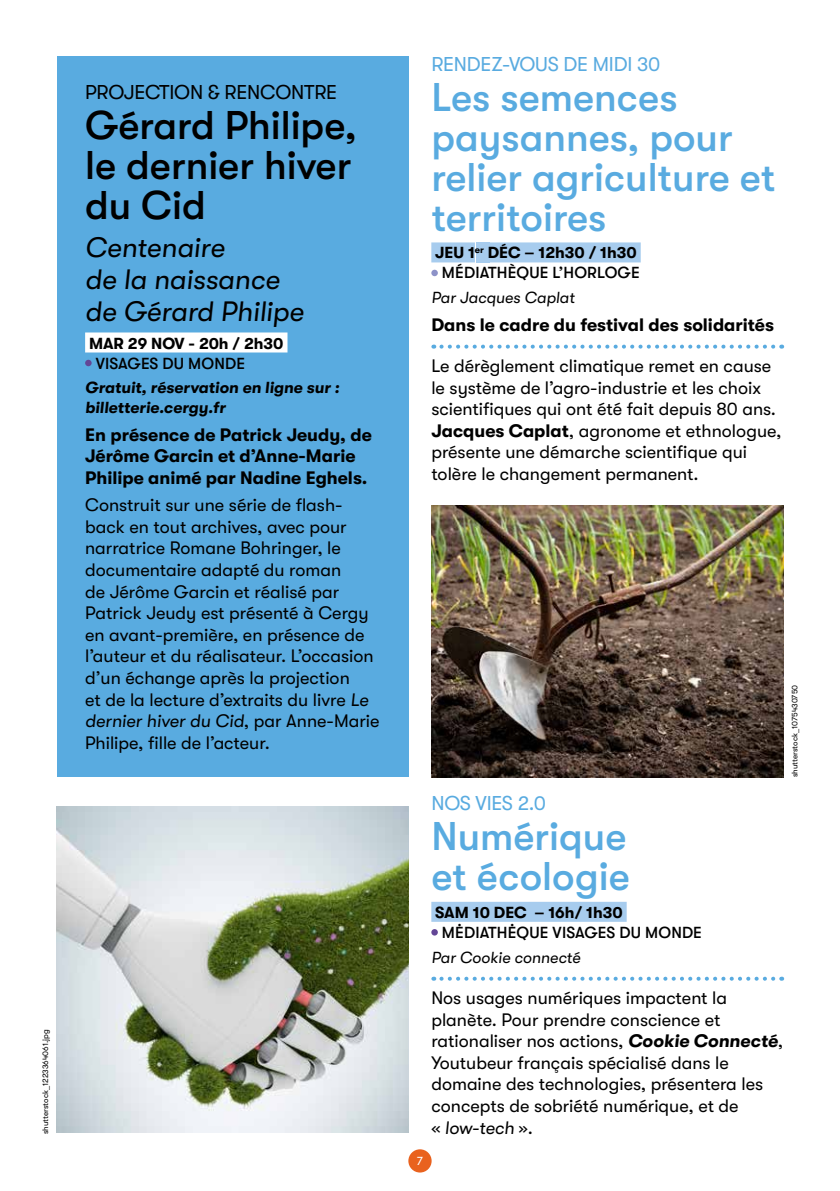
<style>
.page{position:relative;width:840px;height:1191px;background:#fff}
.page>*{position:absolute;margin:0;border:0;box-sizing:border-box;transform-origin:0 0}
.t1{font:500 40px/40px "GT Walsheim Pro";color:#59abe0}
.t2{font:500 40px/40px "GT Walsheim Pro";color:#000}
.t3{font:italic 28px/32px "GT Walsheim Pro";color:#000}
.t4{font:20px "GT Walsheim Pro";letter-spacing:-.01em;color:#59abe0}
.t5{font:20px "GT Walsheim Pro";letter-spacing:-.01em;color:#000}
.t6{font:18px/21.6px "GT Walsheim Pro";color:#000}
.t7{font:700 18px/21.6px "GT Walsheim Pro";color:#000}
.t8{font:500 16px/20px "GT Walsheim Pro";letter-spacing:.01em;color:#000;text-align:center}
.t9{font:italic 700 16px/20px "GT Walsheim Pro";color:#000}
.t10{font:700 16px "GT Walsheim Pro";color:#000}
.t11{font:italic 16px "GT Walsheim Pro";color:#000}
.t12{font:12px "GT Walsheim Pro";color:#fff}
.t13{font:8px "GT Walsheim Pro";color:#000}
.s1{font-style:italic}
.s2{font-weight:700}
.s3{font-weight:700;font-style:italic}
</style>
<div class="page">
<div style="left:431px;top:901px;width:195px;height:20px;background:#a7ccee"></div>
<svg style="left:441px;top:976px;width:340px;height:4px"></svg>
<svg style="left:431px;top:929px;width:6px;height:6px"></svg>
<div style="left:57px;top:57px;width:351px;height:720px;background:#59abe0"></div>
<div style="left:85px;top:332px;width:202px;height:20px;background:#fff"></div>
<div style="left:85px;top:360px;width:7px;height:6px;background:#634696;border-radius:50%"></div>
<img style="left:57px;top:806px;width:351px;height:326px">
<div style="left:476px;top:242px;width:13px;height:20px;background:#a7ccee"></div>
<div style="left:431px;top:242px;width:43px;height:20px;background:#a7ccee"></div>
<div style="left:483px;top:242px;width:157px;height:20px;background:#a7ccee"></div>
<svg style="left:441px;top:345px;width:340px;height:4px"></svg>
<svg style="left:431px;top:270px;width:6px;height:6px"></svg>
<img style="left:431px;top:505px;width:351px;height:272px">
<div style="left:408px;top:1149px;width:23px;height:23px;background:#e9621e;border-radius:50%"></div>
<p class="t5" style="left:85px;top:81px;width:253px">PROJECTION &amp; RENCONTRE</p>
<h1 class="t2" style="left:85px;top:105px;width:273px">Gérard Philipe, le dernier hiver du Cid</h1>
<h2 class="t3" style="left:85px;top:231px;width:220px">Centenaire<br>de la naissance de Gérard Philipe</h2>
<p class="t10" style="left:89px;top:334px;width:196px">MAR 29 NOV - 20h / 2h30</p>
<p class="t8" style="left:96px;top:353px;width:151px">VISAGES DU MONDE</p>
<p class="t9" style="left:85px;top:378px;width:256px">Gratuit, réservation en ligne sur : billetterie.cergy.fr</p>
<p class="t7" style="left:85px;top:424px;width:288px">En présence de Patrick Jeudy, de<br>Jérôme Garcin et d’Anne-Marie<br>Philipe animé par Nadine Eghels.</p>
<p class="t6" style="left:85px;top:494px;width:296px">Construit sur une série de flash&shy;back en tout archives, avec pour narratrice Romane Bohringer, le documentaire adapté du roman<br>de Jérôme Garcin et réalisé par Patrick Jeudy est présenté à Cergy en avant-première, en présence de l’auteur et du réalisateur. L’occasion d’un échange après la projection<br>et de la lecture d’extraits du livre <span class="s1">Le dernier hiver du Cid</span>, par Anne-Marie Philipe, fille de l’acteur.</p>
<p class="t13" style="left:41px;top:1134px;width:106px;rotate:-90deg">shutterstock_1223364061.jpg</p>
<p class="t4" style="left:431px;top:53px;width:230px">RENDEZ-VOUS DE MIDI 30</p>
<h1 class="t1" style="left:431px;top:77px;width:345px">Les semences paysannes, pour relier agriculture et territoires</h1>
<p class="t8" style="left:435px;top:243px;width:206px"><span class="s2">JEU 1</span><sup>er</sup> <span class="s2">DÉC – 12h30 / 1h30<br></span>MÉDIATHÈQUE L’HORLOGE</p>
<p class="t11" style="left:431px;top:289px;width:145px">Par Jacques Caplat</p>
<p class="t7" style="left:431px;top:314px;width:344px">Dans le cadre du festival des solidarités</p>
<p class="t6" style="left:431px;top:355px;width:351px">Le dérèglement climatique remet en cause le système de l’agro-industrie et les choix scientifiques qui ont été fait depuis 80 ans.<br><span class="s2">Jacques Caplat</span>, agronome et ethnologue, présente une démarche scientifique qui tolère le changement permanent.</p>
<p class="t4" style="left:431px;top:792px;width:116px">NOS VIES 2.0</p>
<h1 class="t1" style="left:431px;top:816px;width:200px">Numérique et écologie</h1>
<p class="t10" style="left:435px;top:903px;width:189px">SAM 10 DEC – 16h/ 1h30</p>
<p class="t8" style="left:441px;top:922px;width:261px">MĖDIATHĖQUE VISAGES DU MONDE</p>
<p class="t11" style="left:431px;top:948px;width:151px">Par Cookie connecté</p>
<p class="t6" style="left:431px;top:987px;width:353px">Nos usages numériques impactent la planète. Pour prendre conscience et rationaliser nos actions, <span class="s3">Cookie Connecté</span>, Youtubeur français spécialisé dans le domaine des technologies, présentera les concepts de sobriété numérique, et de<br>« <span class="s1">low-tech</span> ».</p>
<p class="t12" style="left:416px;top:1154px;width:8px">7</p>
<p class="t13" style="left:789px;top:777px;width:94px;rotate:-90deg">shutterstock_1075430750</p>
</div>
